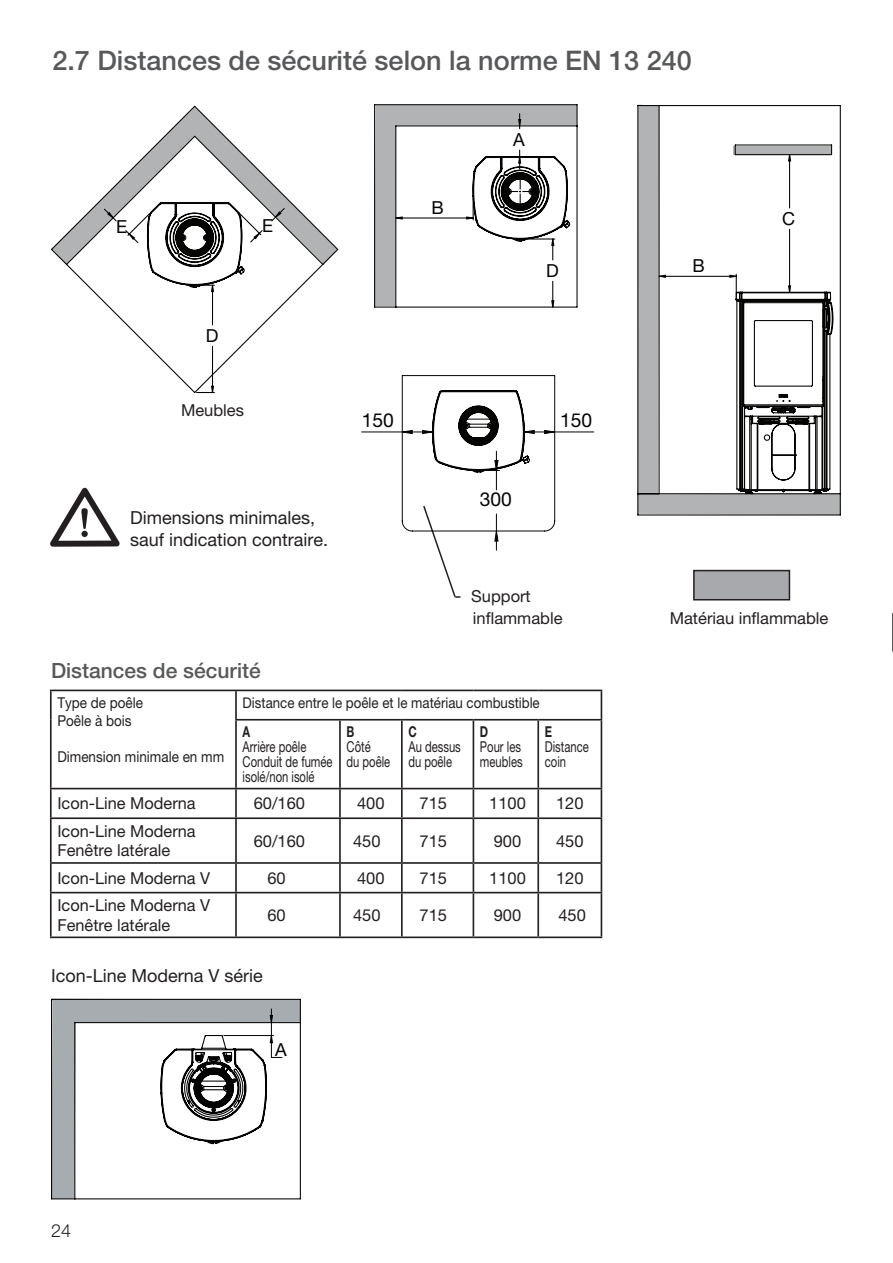
<style>
.page{position:relative;width:893px;height:1263px;background:#fff}
.page>*{position:absolute;margin:0;border:0;box-sizing:border-box;transform-origin:0 0}
.t1{font:500 27px "Helvetica Neue LT Pro";color:#57585a}
.t2{font:500 21px "Helvetica Neue LT Pro";color:#57585a}
.t3{font:19.2px "Helvetica Neue LT Pro";color:#040503}
.t4{font:18px/21.6px "Helvetica Neue LT Pro";color:#231f20}
.t5{font:18px "Helvetica Neue LT Pro";color:#040503}
.t6{font:300 18px "Helvetica Neue LT Pro";color:#231f20}
.t7{font:17.85px "Helvetica Neue LT Pro";color:#000}
.t8{font:16.5px/19.8px "Helvetica Neue LT Pro";color:#231f20}
.t9{font:15px/15px "Helvetica Neue LT Pro";color:#231f20;scale:.75 1}
.t10{font:15px/18px "Helvetica Neue LT Pro";color:#231f20;scale:.9 1}
.t11{font:700 15px "Helvetica Neue LT Pro";color:#231f20;scale:.75 1}
.t12{font:14.7px "Helvetica Neue LT Pro";color:#231f20;scale:.9 1}
.s1{font-size:18px}
</style>
<div class="page">
<hr style="left:892px;top:613px;width:1px;height:38px;background:#231f20">
<svg style="left:50px;top:488px;width:70px;height:59px"></svg>
<div style="left:81px;top:531px;width:7px;height:6px;background:#231f20;border-radius:50%"></div>
<hr style="left:50px;top:690px;width:186px;height:1px;background:#231f20">
<hr style="left:50px;top:691px;width:2px;height:29px;background:#231f20">
<hr style="left:236px;top:690px;width:104px;height:1px;background:#231f20">
<hr style="left:235px;top:691px;width:2px;height:28px;background:#231f20">
<hr style="left:340px;top:690px;width:62px;height:1px;background:#231f20">
<hr style="left:402px;top:690px;width:71px;height:1px;background:#231f20">
<hr style="left:473px;top:690px;width:65px;height:1px;background:#231f20">
<hr style="left:538px;top:690px;width:64px;height:1px;background:#231f20">
<svg style="left:601px;top:691px;width:1px;height:28px"></svg>
<hr style="left:50px;top:720px;width:2px;height:68px;background:#231f20">
<hr style="left:235px;top:719px;width:105px;height:1px;background:#231f20">
<hr style="left:235px;top:720px;width:2px;height:68px;background:#231f20">
<hr style="left:340px;top:719px;width:62px;height:1px;background:#231f20">
<hr style="left:339px;top:720px;width:2px;height:68px;background:#231f20">
<hr style="left:402px;top:719px;width:71px;height:1px;background:#231f20">
<hr style="left:401px;top:720px;width:2px;height:68px;background:#231f20">
<hr style="left:473px;top:719px;width:65px;height:1px;background:#231f20">
<hr style="left:473px;top:720px;width:1px;height:68px;background:#231f20">
<hr style="left:538px;top:719px;width:64px;height:1px;background:#231f20">
<hr style="left:537px;top:720px;width:2px;height:68px;background:#231f20">
<hr style="left:601px;top:720px;width:1px;height:68px;background:#231f20">
<hr style="left:50px;top:788px;width:186px;height:1px;background:#231f20">
<hr style="left:50px;top:789px;width:2px;height:28px;background:#231f20">
<hr style="left:236px;top:788px;width:104px;height:1px;background:#231f20">
<hr style="left:235px;top:789px;width:2px;height:28px;background:#231f20">
<hr style="left:340px;top:788px;width:62px;height:1px;background:#231f20">
<hr style="left:339px;top:789px;width:2px;height:28px;background:#231f20">
<hr style="left:402px;top:788px;width:71px;height:1px;background:#231f20">
<hr style="left:401px;top:789px;width:2px;height:28px;background:#231f20">
<hr style="left:473px;top:788px;width:65px;height:1px;background:#231f20">
<svg style="left:473px;top:789px;width:1px;height:28px"></svg>
<hr style="left:538px;top:788px;width:64px;height:1px;background:#231f20">
<hr style="left:537px;top:789px;width:2px;height:28px;background:#231f20">
<svg style="left:601px;top:789px;width:1px;height:28px"></svg>
<hr style="left:50px;top:817px;width:186px;height:2px;background:#231f20">
<hr style="left:50px;top:819px;width:2px;height:43px;background:#231f20">
<hr style="left:236px;top:817px;width:104px;height:2px;background:#231f20">
<hr style="left:235px;top:819px;width:2px;height:43px;background:#231f20">
<hr style="left:340px;top:817px;width:62px;height:2px;background:#231f20">
<hr style="left:339px;top:819px;width:2px;height:43px;background:#231f20">
<hr style="left:402px;top:817px;width:71px;height:2px;background:#231f20">
<hr style="left:401px;top:819px;width:2px;height:43px;background:#231f20">
<hr style="left:473px;top:817px;width:65px;height:2px;background:#231f20">
<hr style="left:473px;top:819px;width:1px;height:43px;background:#231f20">
<hr style="left:538px;top:817px;width:64px;height:2px;background:#231f20">
<hr style="left:537px;top:819px;width:2px;height:43px;background:#231f20">
<hr style="left:601px;top:819px;width:1px;height:43px;background:#231f20">
<hr style="left:50px;top:862px;width:186px;height:2px;background:#231f20">
<hr style="left:50px;top:864px;width:2px;height:28px;background:#231f20">
<hr style="left:236px;top:862px;width:104px;height:2px;background:#231f20">
<hr style="left:235px;top:864px;width:2px;height:28px;background:#231f20">
<hr style="left:340px;top:862px;width:62px;height:2px;background:#231f20">
<hr style="left:339px;top:864px;width:2px;height:28px;background:#231f20">
<hr style="left:402px;top:862px;width:71px;height:2px;background:#231f20">
<hr style="left:401px;top:864px;width:2px;height:28px;background:#231f20">
<hr style="left:473px;top:862px;width:65px;height:2px;background:#231f20">
<svg style="left:473px;top:864px;width:1px;height:28px"></svg>
<hr style="left:538px;top:862px;width:64px;height:2px;background:#231f20">
<hr style="left:537px;top:864px;width:2px;height:28px;background:#231f20">
<svg style="left:601px;top:864px;width:1px;height:28px"></svg>
<hr style="left:50px;top:892px;width:186px;height:1px;background:#231f20">
<hr style="left:50px;top:893px;width:2px;height:43px;background:#231f20">
<hr style="left:236px;top:892px;width:104px;height:1px;background:#231f20">
<hr style="left:235px;top:893px;width:2px;height:43px;background:#231f20">
<hr style="left:340px;top:892px;width:62px;height:1px;background:#231f20">
<hr style="left:339px;top:893px;width:2px;height:43px;background:#231f20">
<hr style="left:402px;top:892px;width:71px;height:1px;background:#231f20">
<hr style="left:401px;top:893px;width:2px;height:43px;background:#231f20">
<hr style="left:473px;top:892px;width:65px;height:1px;background:#231f20">
<hr style="left:473px;top:893px;width:1px;height:43px;background:#231f20">
<hr style="left:538px;top:892px;width:64px;height:1px;background:#231f20">
<hr style="left:537px;top:893px;width:2px;height:43px;background:#231f20">
<hr style="left:601px;top:893px;width:1px;height:43px;background:#231f20">
<hr style="left:50px;top:936px;width:186px;height:2px;background:#231f20">
<hr style="left:236px;top:936px;width:104px;height:2px;background:#231f20">
<hr style="left:340px;top:936px;width:62px;height:2px;background:#231f20">
<hr style="left:402px;top:936px;width:71px;height:2px;background:#231f20">
<hr style="left:473px;top:936px;width:65px;height:2px;background:#231f20">
<hr style="left:538px;top:936px;width:64px;height:2px;background:#231f20">
<div style="left:693px;top:570px;width:97px;height:30px;background:#a8a9ad;border:2px solid #231f20"></div>
<svg style="left:637px;top:104px;width:204px;height:412px"></svg>
<svg style="left:374px;top:104px;width:204px;height:204px"></svg>
<svg style="left:51px;top:105px;width:288px;height:289px"></svg>
<hr style="left:362px;top:432px;width:40px;height:1px;background:#040503">
<hr style="left:555px;top:432px;width:39px;height:1px;background:#040503">
<svg style="left:401px;top:375px;width:155px;height:222px"></svg>
<svg style="left:51px;top:999px;width:250px;height:200px"></svg>
<h1 class="t1" style="left:52px;top:45px;width:641px">2.7 Distances de sécurité selon la norme EN 13 240</h1>
<p class="t5" style="left:116px;top:215px;width:13px">E</p>
<p class="t5" style="left:262px;top:215px;width:13px">E</p>
<p class="t5" style="left:206px;top:325px;width:14px">D</p>
<p class="t8" style="left:181px;top:400px;width:64px">Meubles</p>
<p class="t4" style="left:130px;top:507px;width:200px">Dimensions minimales, sauf indication contraire.</p>
<p class="t2" style="left:51px;top:658px;width:211px">Distances de sécurité</p>
<p class="t5" style="left:431px;top:197px;width:14px">B</p>
<p class="t5" style="left:513px;top:129px;width:13px">A</p>
<p class="t5" style="left:546px;top:260px;width:14px">D</p>
<p class="t3" style="left:362px;top:408px;width:34px">150</p>
<p class="t3" style="left:560px;top:408px;width:34px">150</p>
<p class="t3" style="left:480px;top:488px;width:34px">300</p>
<p class="t8" style="left:473px;top:585px;width:91px;line-height:21.6px;text-indent:-18px"><span class="s1">-</span> Support inflammable</p>
<p class="t10" style="left:57px;top:693px;width:97px">Type de poêle<br>Poêle à bois</p>
<p class="t10" style="left:57px;top:747px;width:187px">Dimension minimale en mm</p>
<p class="t12" style="left:243px;top:693px;width:332px">Distance entre le poêle et le matériau combustible</p>
<p class="t11" style="left:243px;top:722px;width:12px">A</p>
<p class="t9" style="left:243px;top:739px;width:122px">Arrière poêle<br>Conduit de fumée isolé/non isolé</p>
<p class="t11" style="left:408px;top:722px;width:13px">C</p>
<p class="t9" style="left:408px;top:739px;width:72px">Au dessus du poêle</p>
<p class="t11" style="left:347px;top:722px;width:12px">B</p>
<p class="t9" style="left:347px;top:739px;width:60px">Côté<br>du poêle</p>
<p class="t11" style="left:480px;top:722px;width:13px">D</p>
<p class="t9" style="left:480px;top:739px;width:58px">Pour les meubles</p>
<p class="t11" style="left:545px;top:722px;width:11px">E</p>
<p class="t9" style="left:545px;top:739px;width:60px">Distance coin</p>
<p class="t8" style="left:57px;top:793px;width:140px">Icon-Line Moderna</p>
<p class="t8" style="left:254px;top:793px;width:53px">60/160</p>
<p class="t8" style="left:357px;top:793px;width:29px">400</p>
<p class="t8" style="left:419px;top:793px;width:29px">715</p>
<p class="t8" style="left:489px;top:793px;width:38px">1100</p>
<p class="t8" style="left:556px;top:793px;width:29px">120</p>
<p class="t8" style="left:57px;top:821px;width:140px">Icon-Line Moderna<br>Fenêtre latérale</p>
<p class="t8" style="left:254px;top:830px;width:53px">60/160</p>
<p class="t8" style="left:353px;top:830px;width:29px">450</p>
<p class="t8" style="left:419px;top:830px;width:29px">715</p>
<p class="t8" style="left:494px;top:830px;width:29px">900</p>
<p class="t8" style="left:556px;top:830px;width:29px">450</p>
<p class="t8" style="left:57px;top:868px;width:154px">Icon-Line Moderna V</p>
<p class="t8" style="left:267px;top:868px;width:20px">60</p>
<p class="t8" style="left:357px;top:868px;width:29px">400</p>
<p class="t8" style="left:419px;top:868px;width:29px">715</p>
<p class="t8" style="left:489px;top:868px;width:38px">1100</p>
<p class="t8" style="left:556px;top:868px;width:29px">120</p>
<p class="t8" style="left:57px;top:895px;width:154px">Icon-Line Moderna V<br>Fenêtre latérale</p>
<p class="t8" style="left:267px;top:905px;width:20px">60</p>
<p class="t8" style="left:353px;top:905px;width:29px">450</p>
<p class="t8" style="left:419px;top:905px;width:29px">715</p>
<p class="t8" style="left:494px;top:905px;width:29px">900</p>
<p class="t8" style="left:558px;top:905px;width:29px">450</p>
<p class="t4" style="left:51px;top:965px;width:213px">Icon-Line Moderna V série</p>
<p class="t7" style="left:275px;top:1039px;width:13px">A</p>
<p class="t6" style="left:51px;top:1219px;width:22px">24</p>
<p class="t5" style="left:692px;top:255px;width:14px">B</p>
<p class="t5" style="left:782px;top:208px;width:14px">C</p>
<p class="t8" style="left:670px;top:608px;width:160px">Matériau inflammable</p>
</div>
